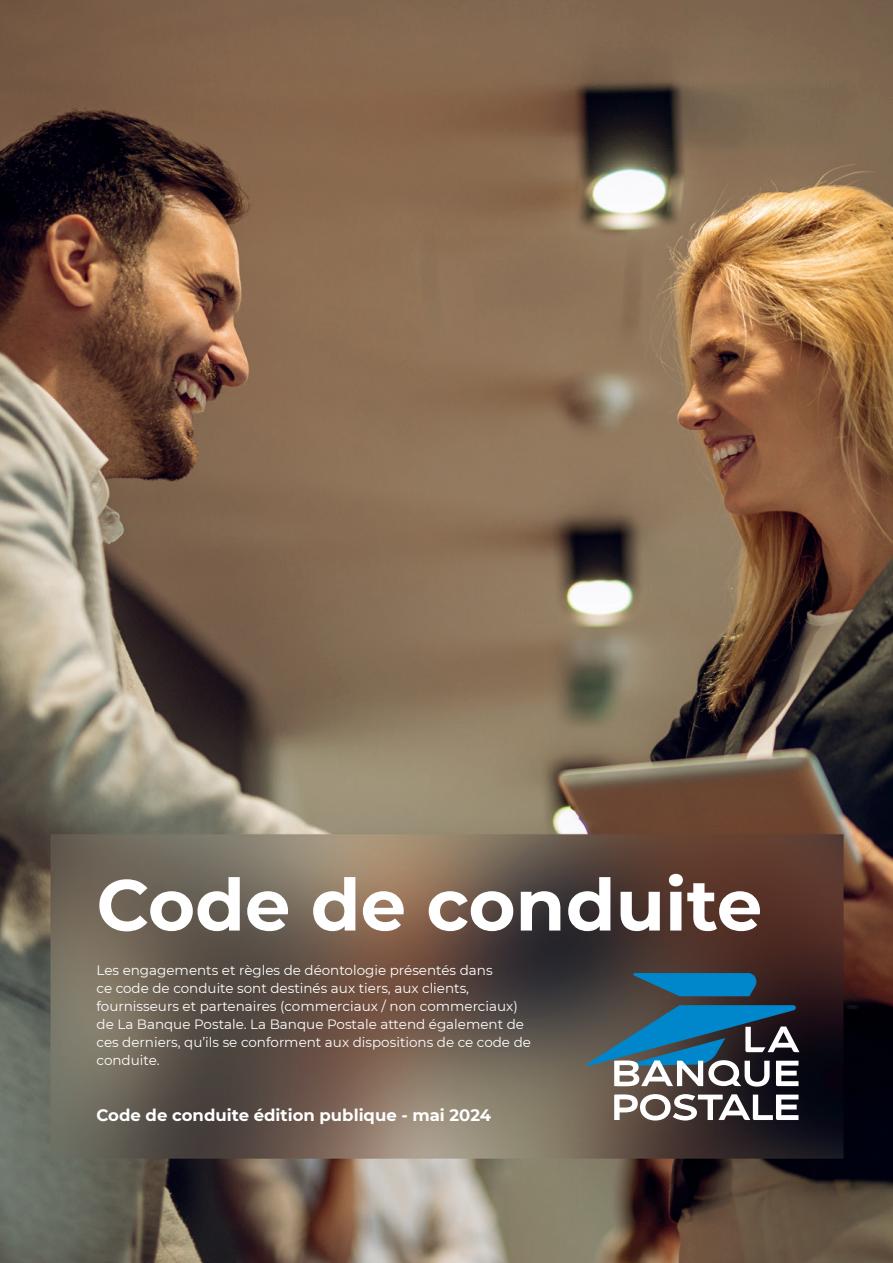
<style>
.page{position:relative;width:893px;height:1263px;background:#fff}
.page>*{position:absolute;margin:0;border:0;box-sizing:border-box;transform-origin:0 0}
.t1{font:700 72px "Montserrat";color:#fff}
.t2{font:700 16.5px "Montserrat";color:#fff}
.t3{font:13.5px/18px "Montserrat";color:#fff}
</style>
<div class="page">
<img style="left:0;top:0;width:893px;height:1263px">
<svg style="left:586px;top:973px;width:213px;height:147px;background:#4f6776"></svg>
<h1 class="t1" style="left:97px;top:853px;width:667px">Code de conduite</h1>
<p class="t3" style="left:97px;top:961px;width:436px">Les engagements et règles de déontologie présentés dans<br>ce code de conduite sont destinés aux tiers, aux clients, fournisseurs et partenaires (commerciaux / non commerciaux) de La Banque Postale. La Banque Postale attend également de ces derniers, qu’ils se conforment aux dispositions de ce code de conduite.</p>
<p class="t2" style="left:97px;top:1103px;width:396px">Code de conduite édition publique - mai 2024</p>
</div>
